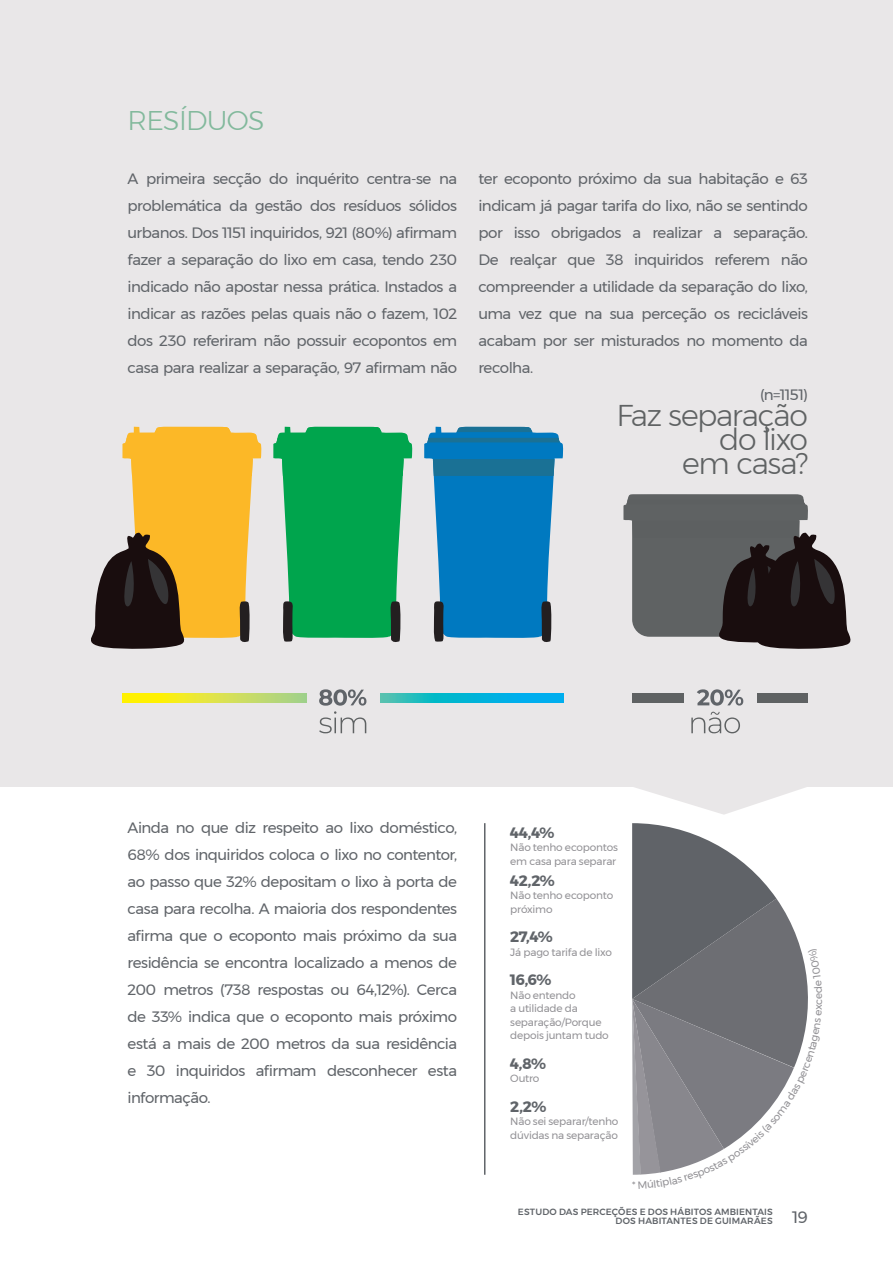
<style>
.page{position:relative;width:893px;height:1263px;background:#fff}
.page>*{position:absolute;margin:0;border:0;box-sizing:border-box;transform-origin:0 0}
.t1{font:300 30px/24px "Montserrat";letter-spacing:-.045em;color:#5f6263;text-align:right}
.t2{font:300 27px "Montserrat";letter-spacing:-.025em;color:#82b99c}
.t3{font:16.5px "Montserrat";color:#606469}
.t4{font:15px/27px "Montserrat";letter-spacing:-.035em;color:#606469;text-align:justify}
.t5{font:700 15px "Montserrat";letter-spacing:-.035em;color:#606469}
.t6{font:10.5px/13.5px "Montserrat";letter-spacing:-.02em;color:#939296}
.t7{font:500 9px/9px "Montserrat";letter-spacing:.015em;color:#606469;text-align:right}
</style>
<div class="page">
<div style="left:0;top:0;width:893px;height:787px;background:#e9e7e8"></div>
<div style="left:632px;top:693px;width:176px;height:9px;background:#5f6263"></div>
<svg style="left:122px;top:693px;width:441px;height:9px;background:#75cc8b"></svg>
<div style="left:307px;top:680px;width:72px;height:35px;background:#e9e7e8"></div>
<div style="left:684px;top:680px;width:72px;height:35px;background:#e9e7e8"></div>
<svg style="left:623px;top:494px;width:228px;height:155px"></svg>
<svg style="left:273px;top:427px;width:140px;height:215px"></svg>
<svg style="left:424px;top:427px;width:140px;height:215px"></svg>
<svg style="left:91px;top:427px;width:171px;height:222px"></svg>
<svg style="left:691px;top:712px;width:49px;height:21px"></svg>
<svg style="left:319px;top:689px;width:47px;height:44px"></svg>
<svg style="left:697px;top:689px;width:46px;height:17px"></svg>
<hr style="left:484px;top:823px;width:1px;height:352px;background:#606469">
<svg style="left:634px;top:787px;width:172px;height:28px"></svg>
<svg style="left:632px;top:823px;width:176px;height:352px"></svg>
<h2 class="t2" style="left:128px;top:101px;width:139px">RESÍDUOS</h2>
<p class="t4" style="left:128px;top:165px;width:331px">A primeira secção do inquérito centra-se na problemática da gestão dos resíduos sólidos urbanos. Dos 1151 inquiridos, 921 (80%) afirmam fazer a separação do lixo em casa, tendo 230 indicado não apostar nessa prática. Instados a indicar as razões pelas quais não o fazem, 102 dos 230 referiram não possuir ecopontos em casa para realizar a separação, 97 afirmam não</p>
<p class="t4" style="left:478px;top:165px;width:331px">ter ecoponto próximo da sua habitação e 63 indicam já pagar tarifa do lixo, não se sentindo por isso obrigados a realizar a separação.<br>De realçar que 38 inquiridos referem não compreender a utilidade da separação do lixo, uma vez que na sua perceção os recicláveis acabam por ser misturados no momento da recolha.</p>
<h1 class="t1" style="left:616px;top:403px;width:193px">Faz separação do lixo<br>em casa?</h1>
<p class="t4" style="left:760px;top:381px;width:49px">(n=1151)</p>
<p class="t4" style="left:128px;top:813px;width:331px">Ainda no que diz respeito ao lixo doméstico, 68% dos inquiridos coloca o lixo no contentor, ao passo que 32% depositam o lixo à porta de casa para recolha. A maioria dos respondentes afirma que o ecoponto mais próximo da sua residência se encontra localizado a menos de 200 metros (738 respostas ou 64,12%). Cerca de 33% indica que o ecoponto mais próximo está a mais de 200 metros da sua residência e 30 inquiridos afirmam desconhecer esta informação.</p>
<p class="t5" style="left:510px;top:820px;width:46px">44,4%</p>
<p class="t6" style="left:510px;top:840px;width:109px">Não tenho ecopontos em casa para separar</p>
<p class="t5" style="left:510px;top:868px;width:46px">42,2%</p>
<p class="t6" style="left:510px;top:888px;width:105px">Não tenho ecoponto próximo</p>
<p class="t5" style="left:510px;top:925px;width:44px">27,4%</p>
<p class="t6" style="left:510px;top:945px;width:103px">Já pago tarifa de lixo</p>
<p class="t5" style="left:510px;top:968px;width:43px">16,6%</p>
<p class="t6" style="left:510px;top:988px;width:100px">Não entendo<br>a utilidade da separação/Porque depois juntam tudo</p>
<p class="t5" style="left:510px;top:1051px;width:37px">4,8%</p>
<p class="t6" style="left:510px;top:1072px;width:31px">Outro</p>
<p class="t5" style="left:510px;top:1094px;width:38px">2,2%</p>
<p class="t6" style="left:510px;top:1115px;width:110px">Não sei separar/tenho dúvidas na separação</p>
<p class="t6" style="left:632px;top:1178px;width:5px">*</p>
<p class="t7" style="left:518px;top:1207px;width:256px">ESTUDO DAS PERCEÇÕES E DOS HÁBITOS AMBIENTAIS<br>DOS HABITANTES DE GUIMARÃES</p>
<p class="t3" style="left:792px;top:1204px;width:17px">19</p>
</div>
